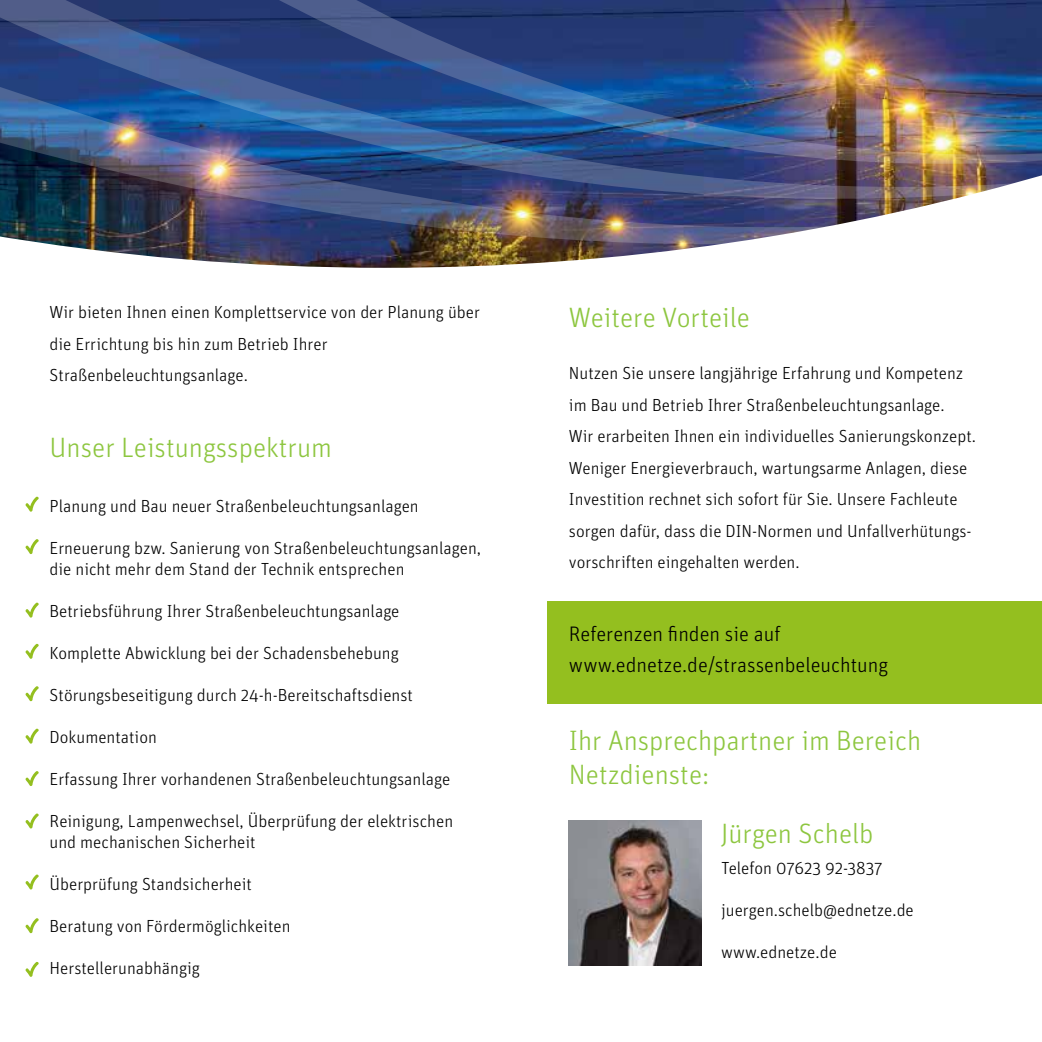
<style>
.page{position:relative;width:1042px;height:1042px;background:#fff}
.page>*{position:absolute;margin:0;border:0;box-sizing:border-box;transform-origin:0 0}
.t1{font:300 28px/33.6px "Unit OT";color:#8dc63f}
.t2{font:300 21px/31.5px "Unit OT";color:#000}
.t3{font:300 17.5px/31.5px "Unit OT";color:#000}
</style>
<div class="page">
<img style="left:64px;top:246px;width:643px;height:22px">
<svg style="left:25px;top:496px;width:14px;height:16px"></svg>
<svg style="left:25px;top:539px;width:14px;height:15px"></svg>
<svg style="left:25px;top:602px;width:14px;height:16px"></svg>
<svg style="left:25px;top:643px;width:14px;height:16px"></svg>
<svg style="left:25px;top:686px;width:14px;height:16px"></svg>
<svg style="left:25px;top:728px;width:14px;height:16px"></svg>
<svg style="left:25px;top:771px;width:14px;height:15px"></svg>
<svg style="left:25px;top:813px;width:14px;height:16px"></svg>
<svg style="left:25px;top:918px;width:14px;height:16px"></svg>
<svg style="left:25px;top:874px;width:14px;height:16px"></svg>
<svg style="left:25px;top:961px;width:14px;height:16px"></svg>
<img style="left:569px;top:820px;width:132px;height:146px">
<svg style="left:0;top:0;width:93px;height:81px;background:#364b82"></svg>
<svg style="left:93px;top:0;width:949px;height:81px;background:#3a4978"></svg>
<img style="left:0;top:81px;width:1042px;height:165px">
<div style="left:548px;top:601px;width:494px;height:103px;background:#94bf1f"></div>
<p class="t3" style="left:50px;top:297px;width:432px">Wir bieten Ihnen einen Komplettservice von der Planung über die Errichtung bis hin zum Betrieb Ihrer<br>Straßenbeleuchtungsanlage.</p>
<h1 class="t1" style="left:50px;top:431px;width:284px">Unser Leistungsspektrum</h1>
<p class="t3" style="left:50px;top:490px;width:371px">Planung und Bau neuer Straßenbeleuchtungsanlagen</p>
<p class="t3" style="left:50px;top:537px;width:433px;line-height:21px">Erneuerung bzw. Sanierung von Straßenbeleuchtungsanlagen, die nicht mehr dem Stand der Technik entsprechen</p>
<p class="t3" style="left:50px;top:595px;width:351px">Betriebsführung Ihrer Straßenbeleuchtungsanlage</p>
<p class="t3" style="left:50px;top:637px;width:351px">Komplette Abwicklung bei der Schadensbehebung</p>
<p class="t3" style="left:50px;top:679px;width:365px">Störungsbeseitigung durch 24-h-Bereitschaftsdienst</p>
<p class="t3" style="left:50px;top:721px;width:109px">Dokumentation</p>
<p class="t3" style="left:50px;top:763px;width:402px">Erfassung Ihrer vorhandenen Straßenbeleuchtungsanlage</p>
<p class="t3" style="left:50px;top:810px;width:405px;line-height:21px">Reinigung, Lampenwechsel, Überprüfung der elektrischen und mechanischen Sicherheit</p>
<p class="t3" style="left:50px;top:868px;width:204px">Überprüfung Standsicherheit</p>
<p class="t3" style="left:50px;top:910px;width:242px">Beratung von Fördermöglichkeiten</p>
<p class="t3" style="left:50px;top:952px;width:152px">Herstellerunabhängig</p>
<h1 class="t1" style="left:569px;top:300px;width:183px">Weitere Vorteile</h1>
<p class="t3" style="left:569px;top:357px;width:409px">Nutzen Sie unsere langjährige Erfahrung und Kompetenz im Bau und Betrieb Ihrer Straßenbeleuchtungsanlage.<br>Wir erarbeiten Ihnen ein individuelles Sanierungskonzept.<br>Weniger Energieverbrauch, wartungsarme Anlagen, diese Investition rechnet sich sofort für Sie. Unsere Fachleute sorgen dafür, dass die DIN-Normen und Unfallverhütungs&shy;vorschriften eingehalten werden.</p>
<p class="t2" style="left:569px;top:618px;width:321px">Referenzen finden sie auf www.ednetze.de/strassenbeleuchtung</p>
<h1 class="t1" style="left:569px;top:724px;width:354px">Ihr Ansprechpartner im Bereich<br>Netzdienste:</h1>
<h1 class="t1" style="left:721px;top:816px;width:154px">Jürgen Schelb</h1>
<p class="t3" style="left:721px;top:852px;width:163px">Telefon 07623 92-3837</p>
<p class="t3" style="left:721px;top:894px;width:194px">juergen.schelb@ednetze.de</p>
<p class="t3" style="left:721px;top:936px;width:117px">www.ednetze.de</p>
</div>
